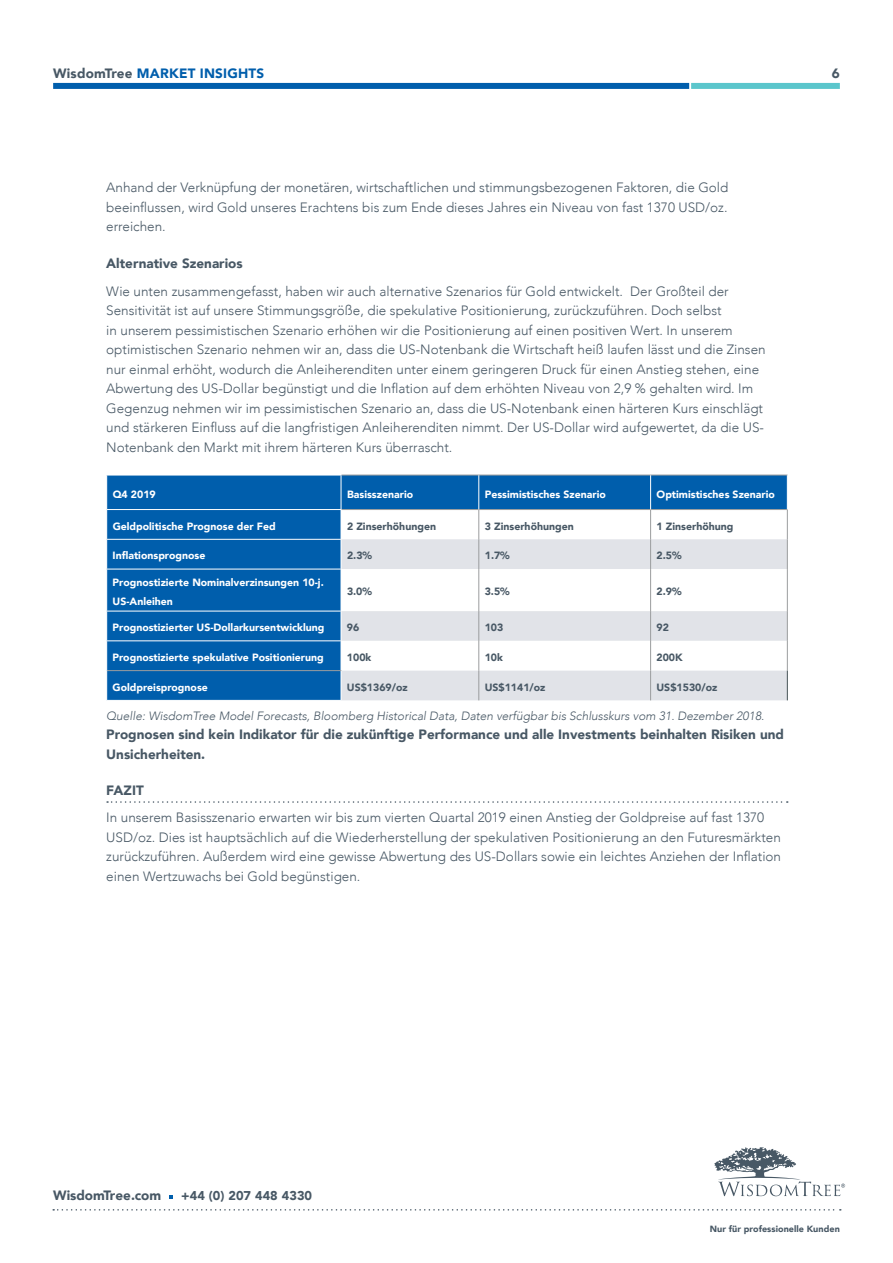
<style>
.page{position:relative;width:893px;height:1263px;background:#fff}
.page>*{position:absolute;margin:0;border:0;box-sizing:border-box;transform-origin:0 0}
.t1{font:300 13.5px/19.5px "Avenir";color:#485865}
.t2{font:900 13.5px/19.5px "Avenir";color:#485865}
.t3{font:900 13.5px "Avenir";letter-spacing:.015em;color:#005eac}
.t4{font:900 12.75px "Avenir";letter-spacing:.005em;color:#485865}
.t5{font:italic 300 12px "Avenir";color:#485865}
.t6{font:900 10.5px/19.5px "Avenir";color:#fff}
.t7{font:900 10.5px "Avenir";color:#485865}
.t8{font:900 9px "Avenir";letter-spacing:.005em;color:#485865}
.s1{color:#485865}
</style>
<div class="page">
<div style="left:53px;top:83px;width:636px;height:6px;background:#005eac"></div>
<div style="left:691px;top:83px;width:149px;height:6px;background:#5bc6cc"></div>
<svg style="left:53px;top:1209px;width:788px;height:1px"></svg>
<svg style="left:714px;top:1147px;width:131px;height:50px"></svg>
<svg style="left:170px;top:1195px;width:3px;height:4px"></svg>
<div style="left:107px;top:476px;width:680px;height:224px;background:#005eac"></div>
<svg style="left:342px;top:569px;width:445px;height:42px"></svg>
<hr style="left:479px;top:569px;width:1px;height:42px;background:#9b9d9e">
<hr style="left:650px;top:569px;width:1px;height:42px;background:#9b9d9e">
<hr style="left:787px;top:569px;width:1px;height:42px;background:#9b9d9e">
<hr style="left:341px;top:475px;width:138px;height:1px;background:#9b9d9e">
<hr style="left:479px;top:475px;width:172px;height:1px;background:#9b9d9e">
<hr style="left:651px;top:475px;width:136px;height:1px;background:#9b9d9e">
<hr style="left:106px;top:509px;width:235px;height:1px;background:#fff">
<hr style="left:106px;top:539px;width:235px;height:1px;background:#fff">
<hr style="left:106px;top:569px;width:235px;height:1px;background:#fff">
<hr style="left:106px;top:611px;width:235px;height:1px;background:#fff">
<hr style="left:106px;top:640px;width:235px;height:1px;background:#fff">
<hr style="left:479px;top:475px;width:1px;height:34px;background:#fff">
<hr style="left:650px;top:475px;width:1px;height:34px;background:#fff">
<hr style="left:107px;top:670px;width:234px;height:1px;background:#9b9d9e">
<hr style="left:341px;top:475px;width:1px;height:34px;background:#fff">
<svg style="left:106px;top:510px;width:1px;height:59px"></svg>
<svg style="left:341px;top:509px;width:447px;height:60px"></svg>
<hr style="left:341px;top:569px;width:1px;height:42px;background:#fff">
<svg style="left:106px;top:611px;width:1px;height:29px"></svg>
<svg style="left:106px;top:671px;width:1px;height:29px"></svg>
<svg style="left:341px;top:611px;width:447px;height:89px"></svg>
<svg style="left:107px;top:801px;width:681px;height:2px"></svg>
<p class="t3" style="left:53px;top:62px;width:213px"><span class="s1">WisdomTree</span> MARKET INSIGHTS</p>
<p class="t1" style="left:106px;top:178px;width:624px;text-align:justify">Anhand der Verknüpfung der monetären, wirtschaftlichen und stimmungsbezogenen Faktoren, die Gold beeinflussen, wird Gold unseres Erachtens bis zum Ende dieses Jahres ein Niveau von fast 1370 USD/oz. erreichen.</p>
<p class="t2" style="left:106px;top:253px;width:138px">Alternative Szenarios</p>
<p class="t1" style="left:106px;top:281px;width:661px">Wie unten zusammengefasst, haben wir auch alternative Szenarios für Gold entwickelt. Der Großteil der Sensitivität ist auf unsere Stimmungsgröße, die spekulative Positionierung, zurückzuführen. Doch selbst<br>in unserem pessimistischen Szenario erhöhen wir die Positionierung auf einen positiven Wert. In unserem optimistischen Szenario nehmen wir an, dass die US-Notenbank die Wirtschaft heiß laufen lässt und die Zinsen nur einmal erhöht, wodurch die Anleiherenditen unter einem geringeren Druck für einen Anstieg stehen, eine Abwertung des US-Dollar begünstigt und die Inflation auf dem erhöhten Niveau von 2,9 % gehalten wird. Im Gegenzug nehmen wir im pessimistischen Szenario an, dass die US-Notenbank einen härteren Kurs einschlägt und stärkeren Einfluss auf die langfristigen Anleiherenditen nimmt. Der US-Dollar wird aufgewertet, da die US-Notenbank den Markt mit ihrem härteren Kurs überrascht.</p>
<p class="t6" style="left:113px;top:484px;width:45px">Q4 2019</p>
<p class="t6" style="left:347px;top:484px;width:68px">Basisszenario</p>
<p class="t6" style="left:485px;top:484px;width:123px">Pessimistisches Szenario</p>
<p class="t6" style="left:657px;top:484px;width:120px">Optimistisches Szenario</p>
<p class="t6" style="left:113px;top:516px;width:165px">Geldpolitische Prognose der Fed</p>
<p class="t7" style="left:347px;top:517px;width:91px">2 Zinserhöhungen</p>
<p class="t7" style="left:485px;top:517px;width:91px">3 Zinserhöhungen</p>
<p class="t7" style="left:657px;top:517px;width:78px">1 Zinserhöhung</p>
<p class="t6" style="left:113px;top:546px;width:94px">Inflationsprognose</p>
<p class="t7" style="left:347px;top:547px;width:27px">2.3%</p>
<p class="t7" style="left:485px;top:547px;width:27px">1.7%</p>
<p class="t7" style="left:657px;top:547px;width:27px">2.5%</p>
<p class="t6" style="left:113px;top:572px;width:213px">Prognostizierte Nominalverzinsungen 10-j.<br>US-Anleihen</p>
<p class="t7" style="left:347px;top:583px;width:27px">3.0%</p>
<p class="t7" style="left:485px;top:583px;width:27px">3.5%</p>
<p class="t7" style="left:657px;top:583px;width:27px">2.9%</p>
<p class="t6" style="left:113px;top:617px;width:213px">Prognostizierter US-Dollarkursentwicklung</p>
<p class="t7" style="left:347px;top:618px;width:14px">96</p>
<p class="t7" style="left:485px;top:618px;width:20px">103</p>
<p class="t7" style="left:657px;top:618px;width:14px">92</p>
<p class="t6" style="left:113px;top:647px;width:213px">Prognostizierte spekulative Positionierung</p>
<p class="t7" style="left:347px;top:648px;width:26px">100k</p>
<p class="t7" style="left:485px;top:648px;width:20px">10k</p>
<p class="t7" style="left:656px;top:648px;width:28px">200K</p>
<p class="t6" style="left:113px;top:677px;width:97px">Goldpreisprognose</p>
<p class="t7" style="left:347px;top:678px;width:62px">US$1369/oz</p>
<p class="t7" style="left:485px;top:678px;width:62px">US$1141/oz</p>
<p class="t7" style="left:656px;top:678px;width:62px">US$1530/oz</p>
<p class="t5" style="left:106px;top:708px;width:660px">Quelle: WisdomTree Model Forecasts, Bloomberg Historical Data, Daten verfügbar bis Schlusskurs vom 31. Dezember 2018.</p>
<p class="t2" style="left:106px;top:724px;width:679px">Prognosen sind kein Indikator für die zukünftige Performance und alle Investments beinhalten Risiken und<br>Unsicherheiten.</p>
<p class="t2" style="left:106px;top:780px;width:39px">FAZIT</p>
<p class="t1" style="left:106px;top:808px;width:676px">In unserem Basisszenario erwarten wir bis zum vierten Quartal 2019 einen Anstieg der Goldpreise auf fast 1370<br>USD/oz. Dies ist hauptsächlich auf die Wiederherstellung der spekulativen Positionierung an den Futuresmärkten zurückzuführen. Außerdem wird eine gewisse Abwertung des US-Dollars sowie ein leichtes Anziehen der Inflation einen Wertzuwachs bei Gold begünstigen.</p>
<p class="t2" style="left:832px;top:63px;width:9px">6</p>
<p class="t2" style="left:53px;top:1185px;width:110px">WisdomTree.com</p>
<p class="t4" style="left:181px;top:1185px;width:132px">+44 (0) 207 448 4330</p>
<p class="t8" style="left:710px;top:1221px;width:131px">Nur für professionelle Kunden</p>
</div>
